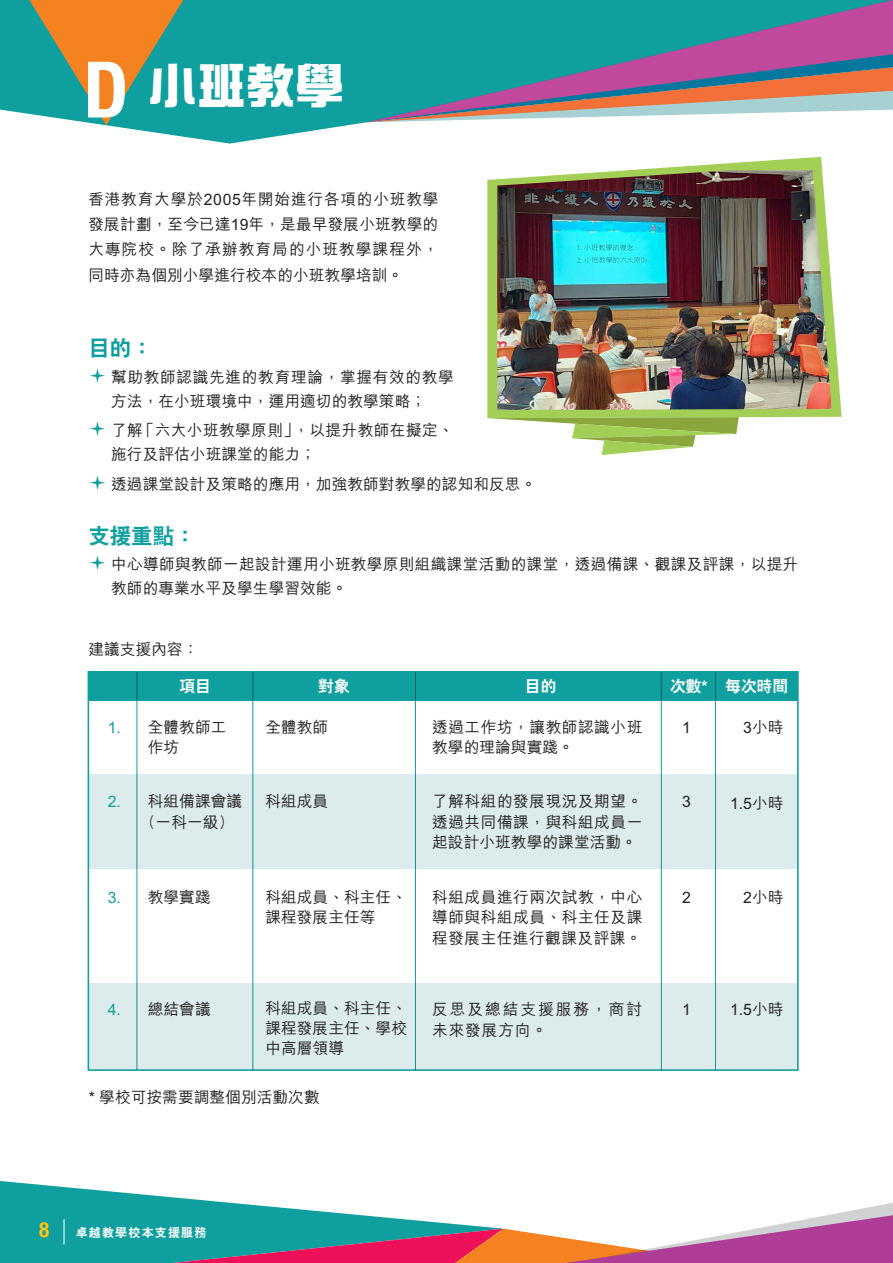
<style>
.page{position:relative;width:893px;height:1263px;background:#fff}
.page>*{position:absolute;margin:0;border:0;box-sizing:border-box;transform-origin:0 0}
.t1{font:700 condensed 78px "Helvetica Neue";color:#fff}
.t2{font:700 48.9px "CJ Ngai HK";color:#fff}
.t3{font:800 21.45px "C Hei 2 HK";color:#0f9f9f}
.t4{font:700 condensed 21px "Helvetica Neue";color:#fec40e}
.t5{font:500 15.75px/20.4px "M Hei HK";color:#231f20}
.t6{font:500 15.75px/23.7px "M Hei HK";letter-spacing:.04em;color:#231f20}
.t7{font:500 15.75px/23.7px "M Hei HK";letter-spacing:.02em;color:#231f20}
.t8{font:500 15.75px/20.4px "M Hei HK";letter-spacing:.03em;color:#231f20}
.t9{font:500 15.75px/20.4px "M Hei HK";letter-spacing:.12em;color:#231f20}
.t10{font:800 15.75px "C Hei 2 HK";color:#fff}
.t11{font:500 15.75px "M Hei HK";color:#0f9f9f}
.t12{font:800 12px "C Hei 2 HK";letter-spacing:.1em;color:#fff}
.s1{color:#0f9f9f}
</style>
<div class="page">
<svg style="left:0;top:0;width:375px;height:144px;fill:#0f9f9f"></svg>
<svg style="left:366px;top:0;width:527px;height:122px;background:#638d9d"></svg>
<svg style="left:29px;top:0;width:154px;height:125px;background:#879261"></svg>
<svg style="left:487px;top:157px;width:355px;height:261px;fill:#a4cf56"></svg>
<img style="left:497px;top:170px;width:335px;height:240px">
<svg style="left:487px;top:417px;width:252px;height:38px"></svg>
<div style="left:88px;top:672px;width:710px;height:29px;background:#0f9f9f"></div>
<div style="left:88px;top:774px;width:710px;height:94px;background:#dcebec"></div>
<div style="left:88px;top:984px;width:710px;height:86px;background:#dcebec"></div>
<div style="left:88px;top:671px;width:711px;height:400px;border:2px solid #0f9f9f"></div>
<hr style="left:252px;top:672px;width:1px;height:398px;background:#0f9f9f">
<hr style="left:137px;top:672px;width:1px;height:398px;background:#0f9f9f">
<hr style="left:415px;top:672px;width:1px;height:398px;background:#0f9f9f">
<hr style="left:661px;top:672px;width:1px;height:398px;background:#0f9f9f">
<hr style="left:715px;top:672px;width:1px;height:398px;background:#0f9f9f">
<svg style="left:0;top:1181px;width:893px;height:82px"></svg>
<hr style="left:63px;top:1219px;width:2px;height:25px;background:#fff">
<h1 class="t1" style="left:84px;top:25px;width:46px">D</h1>
<h2 class="t2" style="left:148px;top:53px;width:197px">小班教學</h2>
<p class="t5" style="left:88px;top:185px;width:352px;line-height:25.2px;text-align:justify">香港教育大學於2005年開始進行各項的小班教學發展計劃，至今已達19年，是最早發展小班教學的大專院校。除了承辦教育局的小班教學課程外，同時亦為個別小學進行校本的小班教學培訓。</p>
<h3 class="t3" style="left:88px;top:334px;width:66px">目的：</h3>
<p class="t6" style="left:111px;top:364px;width:344px">幫助教師認識先進的教育理論，掌握有效的教學方法，在小班環境中，運用適切的教學策略；</p>
<p class="t7" style="left:111px;top:418px;width:344px">了解「六大小班教學原則」，以提升教師在擬定、施行及評估小班課堂的能力；</p>
<p class="t5" style="left:111px;top:473px;width:427px">透過課堂設計及策略的應用，加強教師對教學的認知和反思。</p>
<h3 class="t3" style="left:88px;top:521px;width:109px">支援重點：</h3>
<p class="t5" style="left:111px;top:552px;width:689px;line-height:23.7px">中心導師與教師一起設計運用小班教學原則組織課堂活動的課堂，透過備課、觀課及評課，以提升教師的專業水平及學生學習效能。</p>
<p class="t5" style="left:88px;top:638px;width:112px">建議支援內容：</p>
<p class="t10" style="left:179px;top:676px;width:33px">項目</p>
<p class="t11" style="left:108px;top:716px;width:15px">1.</p>
<p class="t5" style="left:682px;top:716px;width:10px">1</p>
<p class="t5" style="left:743px;top:716px;width:42px">3小時</p>
<p class="t10" style="left:318px;top:676px;width:33px">對象</p>
<p class="t10" style="left:525px;top:676px;width:33px">目的</p>
<p class="t10" style="left:670px;top:676px;width:120px">次數* 每次時間</p>
<p class="t5" style="left:148px;top:716px;width:80px">全體教師工作坊</p>
<p class="t5" style="left:265px;top:716px;width:64px">全體教師</p>
<p class="t8" style="left:432px;top:716px;width:212px">透過工作坊，讓教師認識小班教學的理論與實踐。</p>
<p class="t5" style="left:108px;top:790px;width:136px"><span class="s1">2.</span> 科組備課會議</p>
<p class="t5" style="left:682px;top:790px;width:10px">3</p>
<p class="t5" style="left:730px;top:791px;width:55px">1.5小時</p>
<p class="t5" style="left:148px;top:810px;width:80px">(一科一級)</p>
<p class="t5" style="left:265px;top:790px;width:64px">科組成員</p>
<p class="t5" style="left:432px;top:790px;width:212px;text-align:justify">了解科組的發展現況及期望。透過共同備課，與科組成員一起設計小班教學的課堂活動。</p>
<p class="t5" style="left:108px;top:886px;width:105px"><span class="s1">3.</span> 教學實踐</p>
<p class="t5" style="left:265px;top:886px;width:143px">科組成員、科主任、</p>
<p class="t5" style="left:682px;top:886px;width:10px">2</p>
<p class="t5" style="left:743px;top:886px;width:42px">2小時</p>
<p class="t5" style="left:265px;top:906px;width:112px">課程發展主任等</p>
<p class="t5" style="left:432px;top:886px;width:212px;text-align:justify">科組成員進行兩次試教，中心導師與科組成員、科主任及課程發展主任進行觀課及評課。</p>
<p class="t5" style="left:108px;top:998px;width:105px"><span class="s1">4.</span> 總結會議</p>
<p class="t5" style="left:265px;top:996px;width:143px">科組成員、科主任、</p>
<p class="t5" style="left:682px;top:998px;width:10px">1</p>
<p class="t5" style="left:730px;top:998px;width:55px">1.5小時</p>
<p class="t5" style="left:265px;top:1017px;width:143px">課程發展主任、學校中高層領導</p>
<p class="t9" style="left:432px;top:998px;width:212px">反思及總結支援服務，商討未來發展方向。</p>
<p class="t5" style="left:89px;top:1086px;width:233px">* 學校可按需要調整個別活動次數</p>
<h3 class="t4" style="left:39px;top:1212px;width:12px">8</h3>
<p class="t12" style="left:76px;top:1225px;width:132px">卓越教學校本支援服務</p>
</div>
